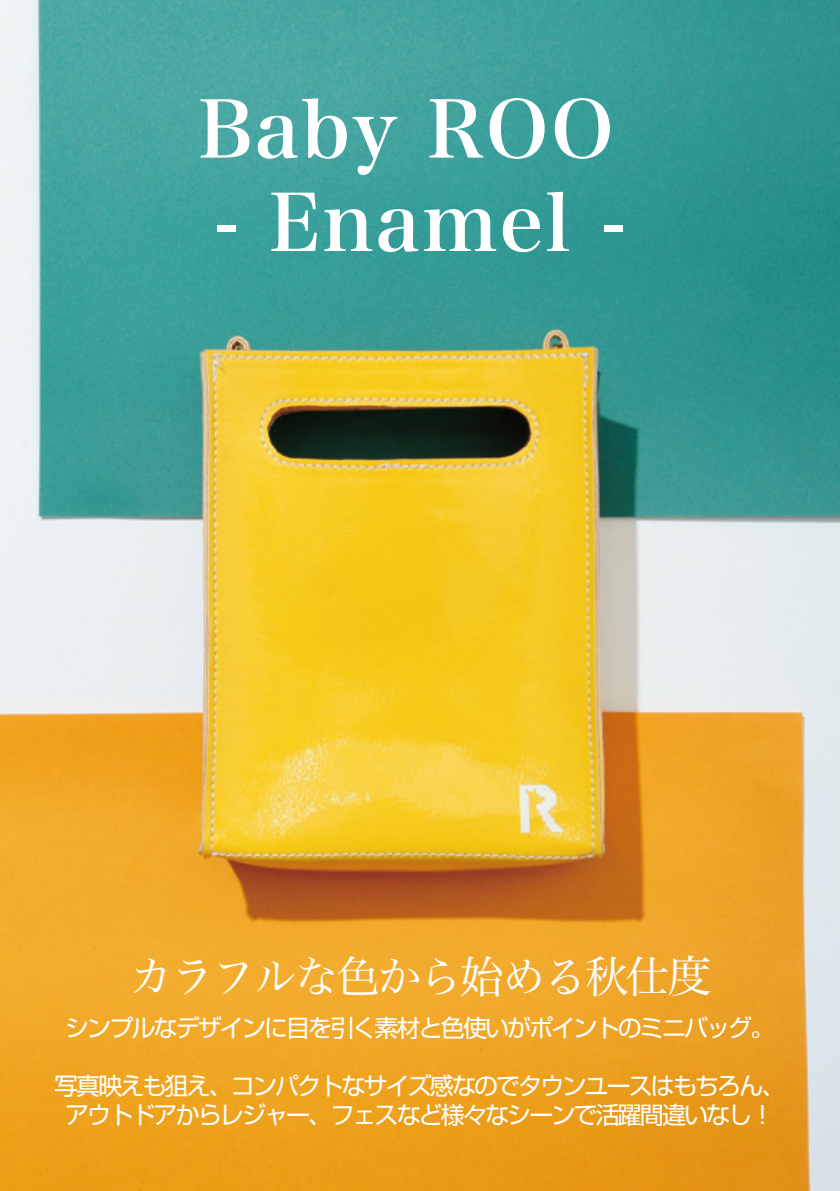
<style>
.page{position:relative;width:840px;height:1191px;background:#fff}
.page>*{position:absolute;margin:0;border:0;box-sizing:border-box;transform-origin:0 0}
.t1{font:78px "Hira Min Pro W6";letter-spacing:.02em;color:#fff}
.t2{font:44px "Hira Min Pro W3";letter-spacing:-.06em;color:#fff}
.t3{font:24px/28.8px "Shin Go Pro";letter-spacing:-.08em;color:#fff;text-align:center}
</style>
<div class="page">
<img style="left:0;top:0;width:839px;height:1191px">
<h1 class="t1" style="left:198px;top:61px;width:417px">Baby ROO</h1>
<h1 class="t1" style="left:213px;top:154px;width:414px">- Enamel -</h1>
<h2 class="t2" style="left:129px;top:938px;width:583px">カラフルな色から始める秋仕度</h2>
<p class="t3" style="left:65px;top:1011px;width:710px">シンプルなデザインに目を引く素材と色使いがポイントのミニバッグ。</p>
<p class="t3" style="left:54px;top:1068px;width:732px">写真映えも狙え、コンパクトなサイズ感なのでタウンユースはもちろん、アウトドアからレジャー、フェスなど様々なシーンで活躍間違いなし！</p>
</div>
